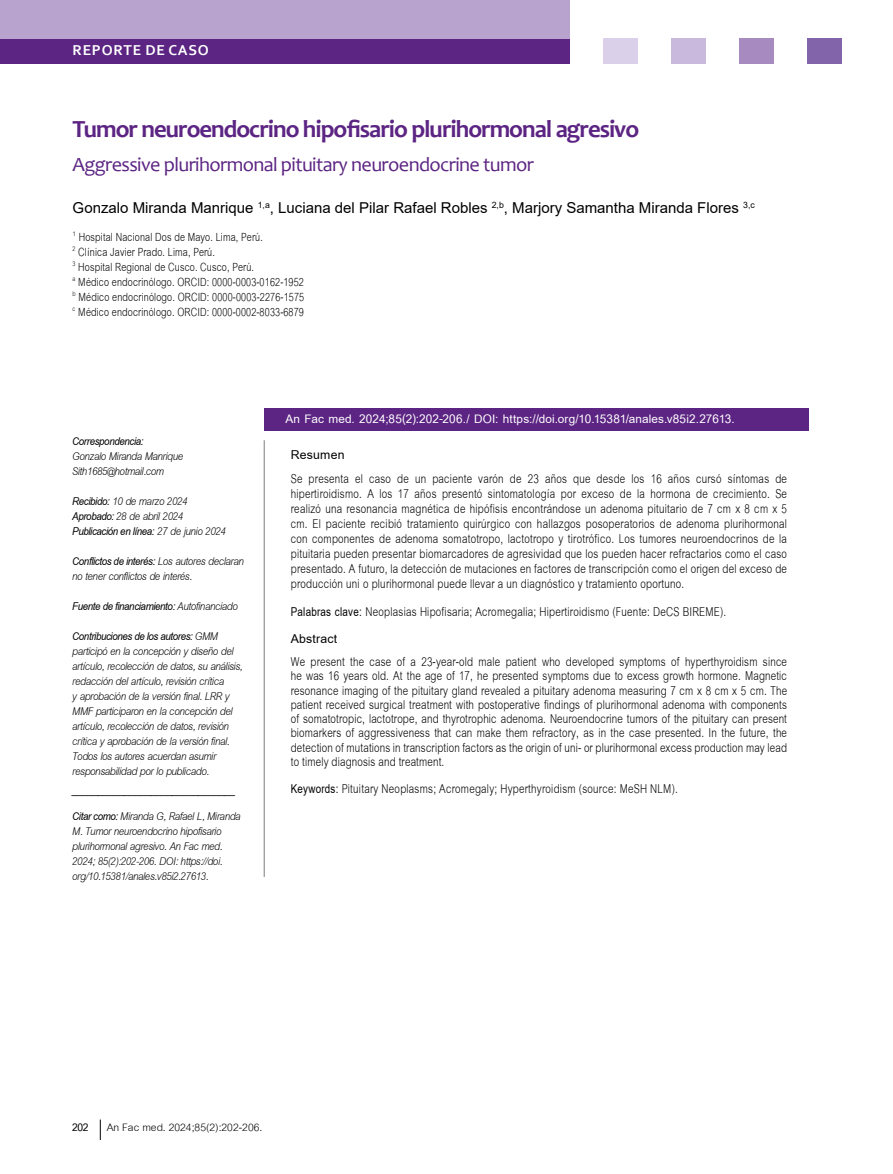
<style>
.page{position:relative;width:893px;height:1174px;background:#fff}
.page>*{position:absolute;margin:0;border:0;box-sizing:border-box;transform-origin:0 0}
.t1{font:700 24.75px "Candara";letter-spacing:-.04em;color:#5c2483}
.t2{font:20.25px "Candara";letter-spacing:-.03em;color:#5c2483}
.t3{font:18.75px/15px "Cordia UPC";letter-spacing:.015em;color:#000;text-align:justify;scale:.8 1}
.t4{font:700 18.75px "Cordia UPC";letter-spacing:.01em;color:#000}
.t5{font:700 18px "Cordia UPC";letter-spacing:.005em;color:#fff}
.t6{font:17.25px/15px "Cordia UPC";letter-spacing:.01em;color:#000;scale:.8 1}
.t7{font:italic 16.5px/15px "Cordia UPC";letter-spacing:-.025em;color:#000;scale:.9 1}
.t8{font:italic 700 16.5px/30px "Cordia UPC";letter-spacing:-.025em;color:#000;scale:.9 1}
.t9{font:15.75px "Cordia UPC";color:#000}
.t10{font:15px "Arial";color:#000}
.t11{font:700 15px "Corbel";letter-spacing:.05em;color:#fff}
.s1{font-weight:700}
.s2{font-weight:400}
</style>
<div class="page">
<div style="left:808px;top:38px;width:34px;height:26px;background:#8164a9"></div>
<div style="left:604px;top:38px;width:34px;height:26px;background:#dbd0e9"></div>
<div style="left:672px;top:38px;width:34px;height:26px;background:#c9b9dc"></div>
<div style="left:740px;top:38px;width:34px;height:26px;background:#a78ac0"></div>
<div style="left:0;top:38px;width:570px;height:26px;background:#5c2483"></div>
<div style="left:0;top:0;width:570px;height:38px;background:#b8a2ce"></div>
<svg style="left:100px;top:1119px;width:1px;height:21px"></svg>
<div style="left:264px;top:408px;width:544px;height:23px;background:#5c2483"></div>
<hr style="left:264px;top:440px;width:1px;height:437px;background:#7c7b7b">
<p class="t11" style="left:73px;top:41px;width:138px">REPORTE DE CASO</p>
<h1 class="t1" style="left:73px;top:113px;width:568px">Tumor neuroendocrino hipofisario plurihormonal agresivo</h1>
<p class="t2" style="left:73px;top:152px;width:463px">Aggressive plurihormonal pituitary neuroendocrine tumor</p>
<p class="t10" style="left:73px;top:197px;width:684px">Gonzalo Miranda Manrique <sup>1,a</sup>, Luciana del Pilar Rafael Robles <sup>2,b</sup>, Marjory Samantha Miranda Flores <sup>3,c</sup></p>
<p class="t6" style="left:73px;top:230px;width:291px"><sup>1</sup> Hospital Nacional Dos de Mayo. Lima, Perú.<br><sup>2</sup> Clínica Javier Prado. Lima, Perú.<br><sup>3</sup> Hospital Regional de Cusco. Cusco, Perú.<br><sup>a</sup> Médico endocrinólogo. ORCID: 0000-0003-0162-1952 <sup>b</sup> Médico endocrinólogo. ORCID: 0000-0003-2276-1575 <sup>c</sup> Médico endocrinólogo. ORCID: 0000-0002-8033-6879</p>
<p class="t8" style="left:72px;top:426px;width:81px">Correspondencia:</p>
<p class="t7" style="left:72px;top:448px;width:125px">Gonzalo Miranda Manrique<br>Sith1685@hotmail.com</p>
<p class="t7" style="left:72px;top:493px;width:172px"><span class="s1">Recibido:</span> 10 de marzo 2024<br><span class="s1">Aprobado:</span> 28 de abril 2024<br><span class="s1">Publicación en línea:</span> 27 de junio 2024</p>
<p class="t7" style="left:72px;top:553px;width:192px"><span class="s1">Conflictos de interés:</span> Los autores declaran no tener conflictos de interés.</p>
<p class="t8" style="left:72px;top:591px;width:186px">Fuente de financiamiento: <span class="s2">Autofinanciado<br></span>Contribuciones de los autores: <span class="s2">GMM</span></p>
<p class="t7" style="left:72px;top:643px;width:191px">participó en la concepción y diseño del artículo, recolección de datos, su análisis, redacción del artículo, revisión crítica<br>y aprobación de la versión final. LRR y MMF participaron en la concepción del artículo, recolección de datos, revisión crítica y aprobación de la versión final.<br>Todos los autores acuerdan asumir responsabilidad por lo publicado.</p>
<p class="t8" style="left:72px;top:778px;width:189px;line-height:25.5px">_______________________________<br>Citar como: <span class="s2">Miranda G, Rafael L, Miranda</span></p>
<p class="t7" style="left:72px;top:823px;width:168px;text-align:justify">M. Tumor neuroendocrino hipofisario plurihormonal agresivo. An Fac med.<br>2024; 85(2):202-206. DOI: https://doi. org/10.15381/anales.v85i2.27613.</p>
<p class="t5" style="left:285px;top:408px;width:451px">An Fac med. 2024;85(2):202-206./ DOI: https://doi.org/10.15381/anales.v85i2.27613.</p>
<p class="t4" style="left:291px;top:444px;width:55px">Resumen</p>
<p class="t3" style="left:291px;top:471px;width:622px">Se presenta el caso de un paciente varón de 23 años que desde los 16 años cursó síntomas de hipertiroidismo. A los 17 años presentó sintomatología por exceso de la hormona de crecimiento. Se realizó una resonancia magnética de hipófisis encontrándose un adenoma pituitario de 7 cm x 8 cm x 5 cm. El paciente recibió tratamiento quirúrgico con hallazgos posoperatorios de adenoma plurihormonal con componentes de adenoma somatotropo, lactotropo y tirotrófico. Los tumores neuroendocrinos de la pituitaria pueden presentar biomarcadores de agresividad que los pueden hacer refractarios como el caso presentado. A futuro, la detección de mutaciones en factores de transcripción como el origen del exceso de producción uni o plurihormonal puede llevar a un diagnóstico y tratamiento oportuno.</p>
<p class="t3" style="left:291px;top:598px;width:546px;line-height:27.8px"><span class="s1">Palabras clave:</span> Neoplasias Hipofisaria; Acromegalia; Hipertiroidismo (Fuente: DeCS BIREME).<br><span class="s1">Abstract</span></p>
<p class="t3" style="left:291px;top:655px;width:622px;line-height:14.2px">We present the case of a 23-year-old male patient who developed symptoms of hyperthyroidism since he was 16 years old. At the age of 17, he presented symptoms due to excess growth hormone. Magnetic resonance imaging of the pituitary gland revealed a pituitary adenoma measuring 7 cm x 8 cm x 5 cm. The patient received surgical treatment with postoperative findings of plurihormonal adenoma with components of somatotropic, lactotrope, and thyrotrophic adenoma. Neuroendocrine tumors of the pituitary can present biomarkers of aggressiveness that can make them refractory, as in the case presented. In the future, the detection of mutations in transcription factors as the origin of uni- or plurihormonal excess production may lead to timely diagnosis and treatment.</p>
<p class="t3" style="left:291px;top:781px;width:485px"><span class="s1">Keywords:</span> Pituitary Neoplasms; Acromegaly; Hyperthyroidism (source: MeSH NLM).</p>
<p class="t9" style="left:72px;top:1117px;width:192px"><span class="s1">202</span> An Fac med. 2024;85(2):202-206.</p>
</div>
